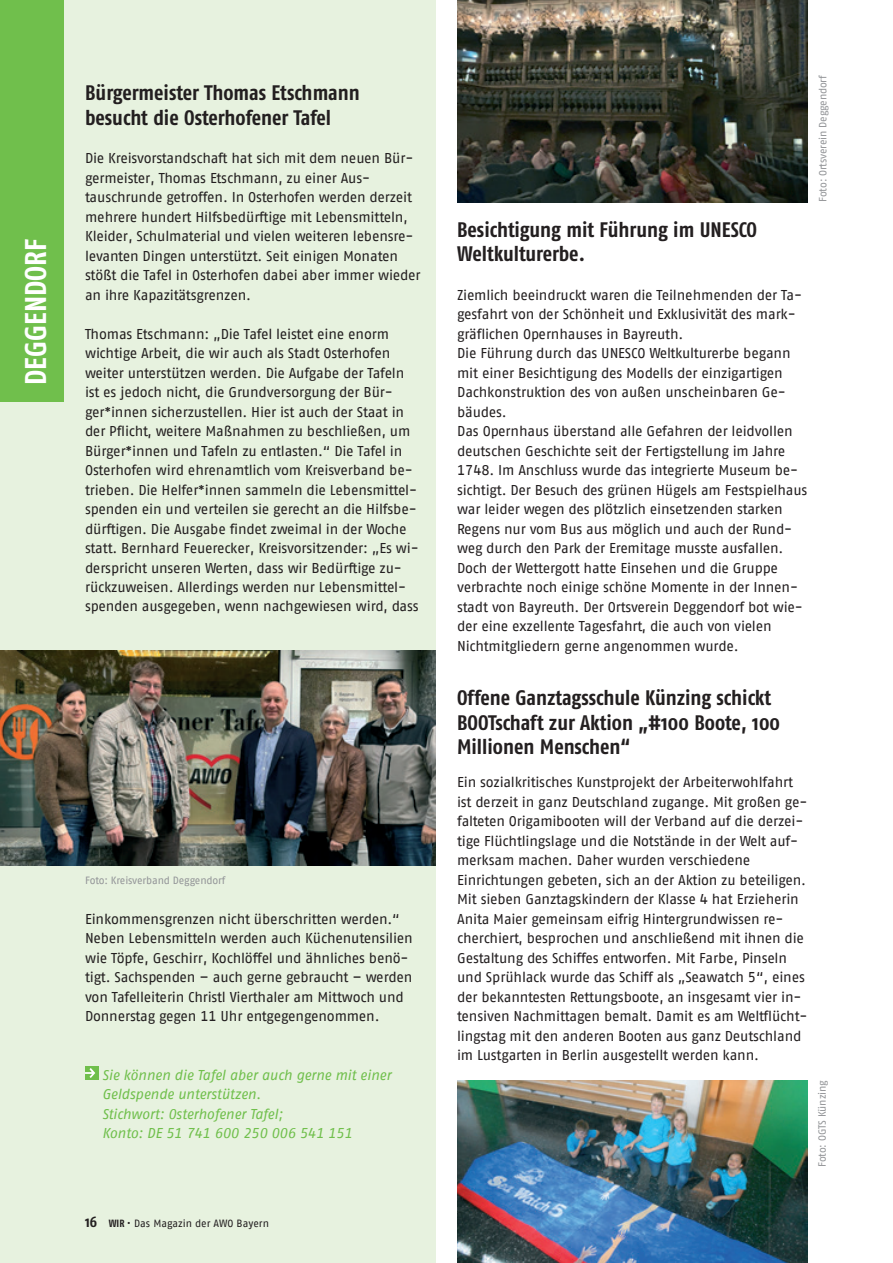
<style>
.page{position:relative;width:893px;height:1263px;background:#fff}
.page>*{position:absolute;margin:0;border:0;box-sizing:border-box;transform-origin:0 0}
.t1{font:700 30px "Fago Co";color:#fff}
.t2{font:700 21px/24.8px "Fago Co";color:#231f20}
.t3{font:14.25px/19.5px "AWO Fago Office";letter-spacing:-.01em;color:#231f20}
.t4{font:italic 14.25px/19.5px "AWO Fago Office";letter-spacing:-.01em;color:#70bf4c}
.t5{font:10.5px "AWO Fago Office";letter-spacing:-.01em;color:#939598}
.t6{font:10.5px "AWO Fago Office";color:#231f20}
.s1{font-family:"Fago Co";font-weight:700;font-size:15px}
.s2{font-family:"Fago Co";font-weight:700}
</style>
<div class="page">
<div style="left:0;top:0;width:436px;height:1263px;background:#e7f2df"></div>
<div style="left:0;top:0;width:64px;height:402px;background:#70bf4c"></div>
<img style="left:0;top:650px;width:436px;height:215px">
<img style="left:457px;top:1080px;width:351px;height:183px">
<img style="left:457px;top:0;width:351px;height:202px">
<div style="left:85px;top:1066px;width:14px;height:14px;background:#70bf4c"></div>
<svg style="left:85px;top:1068px;width:10px;height:10px"></svg>
<h1 class="t1" style="left:18px;top:385px;width:147px;rotate:-90deg">DEGGENDORF</h1>
<h2 class="t2" style="left:85px;top:80px;width:276px">Bürgermeister Thomas Etschmann besucht die Osterhofener Tafel</h2>
<p class="t3" style="left:85px;top:148px;width:337px">Die Kreisvorstandschaft hat sich mit dem neuen Bür&shy;germeister, Thomas Etschmann, zu einer Aus&shy;tauschrunde getroffen. In Osterhofen werden derzeit mehrere hundert Hilfsbedürftige mit Lebensmitteln, Kleider, Schulmaterial und vielen weiteren lebensre&shy;levanten Dingen unterstützt. Seit einigen Monaten stößt die Tafel in Osterhofen dabei aber immer wieder an ihre Kapazitätsgrenzen.</p>
<p class="t3" style="left:85px;top:324px;width:335px">Thomas Etschmann: „Die Tafel leistet eine enorm wichtige Arbeit, die wir auch als Stadt Osterhofen weiter unterstützen werden. Die Aufgabe der Tafeln ist es jedoch nicht, die Grundversorgung der Bür&shy;ger*innen sicherzustellen. Hier ist auch der Staat in der Pflicht, weitere Maßnahmen zu beschließen, um Bürger*innen und Tafeln zu entlasten.“ Die Tafel in Osterhofen wird ehrenamtlich vom Kreisverband be&shy;trieben. Die Helfer*innen sammeln die Lebensmittel&shy;spenden ein und verteilen sie gerecht an die Hilfsbe&shy;dürftigen. Die Ausgabe findet zweimal in der Woche statt. Bernhard Feuerecker, Kreisvorsitzender: „Es wi&shy;derspricht unseren Werten, dass wir Bedürftige zu&shy;rückzuweisen. Allerdings werden nur Lebensmittel&shy;spenden ausgegeben, wenn nachgewiesen wird, dass</p>
<p class="t5" style="left:85px;top:874px;width:142px">Foto: Kreisverband Deggendorf</p>
<p class="t3" style="left:85px;top:909px;width:329px">Einkommensgrenzen nicht überschritten werden.“ Neben Lebensmitteln werden auch Küchenutensilien wie Töpfe, Geschirr, Kochlöffel und ähnliches benö&shy;tigt. Sachspenden – auch gerne gebraucht – werden von Tafelleiterin Christl Vierthaler am Mittwoch und Donnerstag gegen 11 Uhr entgegengenommen.</p>
<p class="t4" style="left:102px;top:1065px;width:291px">Sie können die Tafel aber auch gerne mit einer Geldspende unterstützen.<br>Stichwort: Osterhofener Tafel;<br>Konto: DE 51 741 600 250 006 541 151</p>
<p class="t6" style="left:85px;top:1217px;width:185px"><span class="s1">16</span> <span class="s2">WIR</span> • Das Magazin der AWO Bayern</p>
<h2 class="t2" style="left:457px;top:217px;width:301px">Besichtigung mit Führung im UNESCO<br>Weltkulturerbe.</h2>
<p class="t3" style="left:457px;top:285px;width:352px">Ziemlich beeindruckt waren die Teilnehmenden der Ta&shy;gesfahrt von der Schönheit und Exklusivität des mark&shy;gräflichen Opernhauses in Bayreuth.<br>Die Führung durch das UNESCO Weltkulturerbe begann mit einer Besichtigung des Modells der einzigartigen Dachkonstruktion des von außen unscheinbaren Ge&shy;bäudes.<br>Das Opernhaus überstand alle Gefahren der leidvollen deutschen Geschichte seit der Fertigstellung im Jahre 1748. Im Anschluss wurde das integrierte Museum be&shy;sichtigt. Der Besuch des grünen Hügels am Festspielhaus war leider wegen des plötzlich einsetzenden starken Regens nur vom Bus aus möglich und auch der Rund&shy;weg durch den Park der Eremitage musste ausfallen.<br>Doch der Wettergott hatte Einsehen und die Gruppe verbrachte noch einige schöne Momente in der Innen&shy;stadt von Bayreuth. Der Ortsverein Deggendorf bot wie&shy;der eine exzellente Tagesfahrt, die auch von vielen Nichtmitgliedern gerne angenommen wurde.</p>
<p class="t5" style="left:817px;top:202px;width:128px;rotate:-90deg">Foto: Ortsverein Deggendorf</p>
<h2 class="t2" style="left:457px;top:685px;width:324px">Offene Ganztagsschule Künzing schickt<br>BOOTschaft zur Aktion „#100 Boote, 100<br>Millionen Menschen“</h2>
<p class="t3" style="left:457px;top:772px;width:352px">Ein sozialkritisches Kunstprojekt der Arbeiterwohlfahrt ist derzeit in ganz Deutschland zugange. Mit großen ge&shy;falteten Origamibooten will der Verband auf die derzei&shy;tige Flüchtlingslage und die Notstände in der Welt auf&shy;merksam machen. Daher wurden verschiedene Einrichtungen gebeten, sich an der Aktion zu beteiligen.<br>Mit sieben Ganztagskindern der Klasse 4 hat Erzieherin Anita Maier gemeinsam eifrig Hintergrundwissen re&shy;cherchiert, besprochen und anschließend mit ihnen die Gestaltung des Schiffes entworfen. Mit Farbe, Pinseln und Sprühlack wurde das Schiff als „Seawatch 5“, eines der bekanntesten Rettungsboote, an insgesamt vier in&shy;tensiven Nachmittagen bemalt. Damit es am Weltflücht&shy;lingstag mit den anderen Booten aus ganz Deutschland im Lustgarten in Berlin ausgestellt werden kann.</p>
<p class="t5" style="left:816px;top:1167px;width:88px;rotate:-90deg">Foto: OGTS Künzing</p>
</div>
